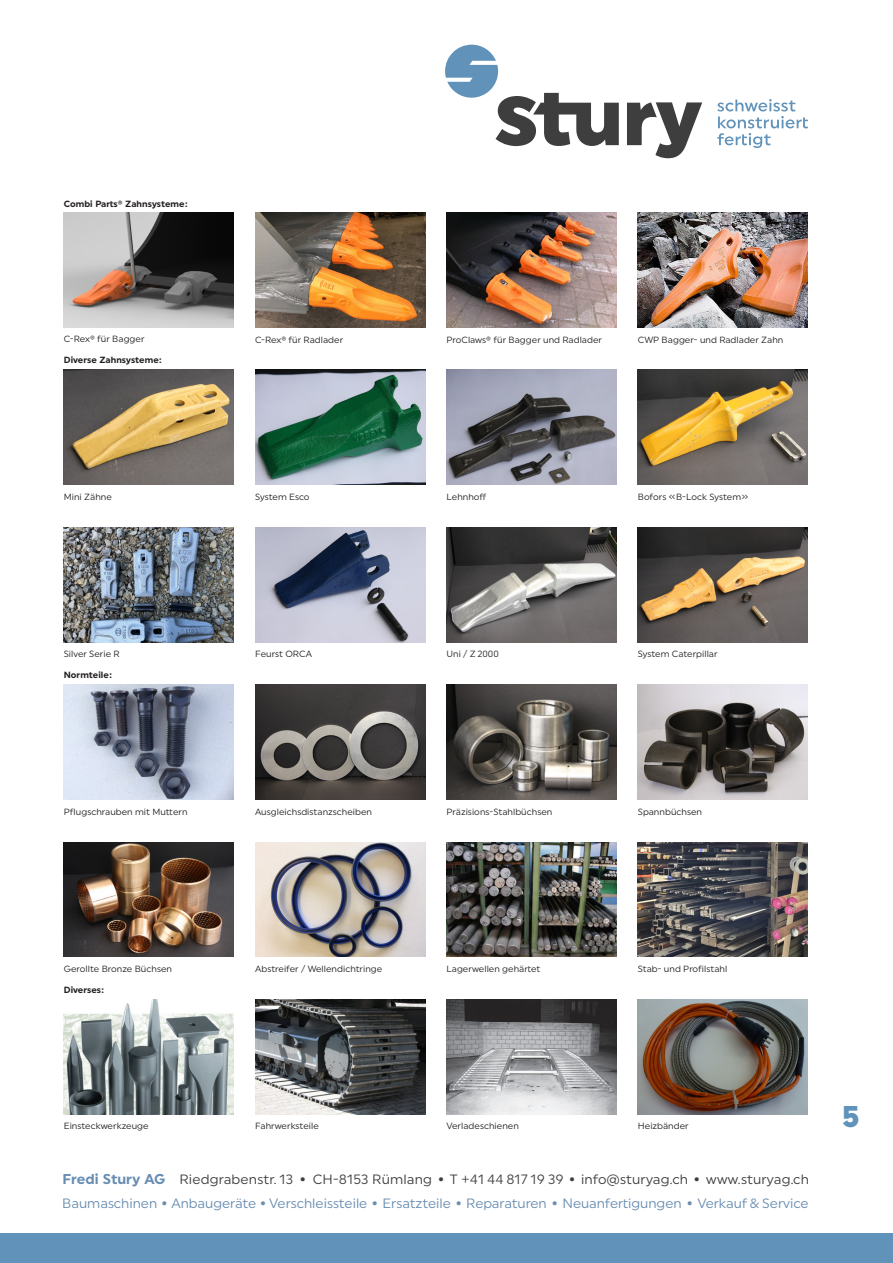
<style>
.page{position:relative;width:893px;height:1263px;background:#fff}
.page>*{position:absolute;margin:0;border:0;box-sizing:border-box;transform-origin:0 0}
.t1{font:900 30px "Uniform";color:#6193ba}
.t2{font:13.5px/24.8px "Uniform";color:#688db1}
.t3{font:9px "Uniform";letter-spacing:.005em;color:#231f20}
.t4{font:700 9px "Uniform";letter-spacing:.005em;color:#231f20}
.s1{font-weight:700;font-size:14.25px}
.s2{color:#3e3e3f}
.s3{font-weight:700;color:#3e3e3f}
.s4{font-weight:700}
</style>
<div class="page">
<svg style="left:445px;top:45px;width:174px;height:101px"></svg>
<svg style="left:627px;top:102px;width:75px;height:56px"></svg>
<svg style="left:717px;top:99px;width:91px;height:49px"></svg>
<div style="left:0;top:1233px;width:893px;height:30px;background:#6193ba"></div>
<img style="left:64px;top:213px;width:170px;height:114px">
<img style="left:255px;top:213px;width:170px;height:114px">
<img style="left:446px;top:213px;width:171px;height:114px">
<img style="left:638px;top:213px;width:170px;height:114px">
<img style="left:64px;top:370px;width:170px;height:115px">
<img style="left:255px;top:370px;width:170px;height:115px">
<img style="left:446px;top:370px;width:171px;height:115px">
<img style="left:255px;top:527px;width:170px;height:115px">
<img style="left:638px;top:370px;width:170px;height:115px">
<img style="left:63px;top:527px;width:171px;height:115px">
<img style="left:446px;top:527px;width:171px;height:115px">
<img style="left:638px;top:527px;width:170px;height:115px">
<img style="left:64px;top:685px;width:170px;height:114px">
<img style="left:255px;top:685px;width:170px;height:114px">
<img style="left:446px;top:685px;width:171px;height:114px">
<img style="left:638px;top:685px;width:170px;height:114px">
<img style="left:64px;top:842px;width:170px;height:115px">
<img style="left:255px;top:842px;width:170px;height:115px">
<img style="left:446px;top:842px;width:171px;height:115px">
<img style="left:638px;top:842px;width:170px;height:115px">
<img style="left:64px;top:999px;width:170px;height:115px">
<img style="left:255px;top:999px;width:170px;height:115px">
<img style="left:446px;top:999px;width:171px;height:115px">
<img style="left:638px;top:999px;width:170px;height:115px">
<p class="t4" style="left:64px;top:198px;width:125px">Combi Parts® Zahnsysteme:</p>
<p class="t3" style="left:64px;top:334px;width:82px">C-Rex® für Bagger</p>
<p class="t4" style="left:64px;top:355px;width:100px">Diverse Zahnsysteme:</p>
<p class="t3" style="left:255px;top:334px;width:90px">C-Rex® für Radlader</p>
<p class="t3" style="left:446px;top:334px;width:157px">ProClaws® für Bagger und Radlader</p>
<p class="t3" style="left:638px;top:334px;width:147px">CWP Bagger- und Radlader Zahn</p>
<p class="t3" style="left:64px;top:491px;width:50px">Mini Zähne</p>
<p class="t3" style="left:255px;top:491px;width:56px">System Esco</p>
<p class="t3" style="left:446px;top:492px;width:41px">Lehnhoff</p>
<p class="t3" style="left:638px;top:491px;width:112px">Bofors «B-Lock System»</p>
<p class="t3" style="left:64px;top:648px;width:57px">Silver Serie R</p>
<p class="t4" style="left:64px;top:669px;width:50px">Normteile:</p>
<p class="t3" style="left:255px;top:649px;width:58px">Feurst ORCA</p>
<p class="t3" style="left:446px;top:649px;width:54px">Uni / Z 2000</p>
<p class="t3" style="left:638px;top:649px;width:81px">System Caterpillar</p>
<p class="t3" style="left:64px;top:806px;width:125px">Pflugschrauben mit Muttern</p>
<p class="t3" style="left:255px;top:806px;width:118px">Ausgleichsdistanzscheiben</p>
<p class="t3" style="left:446px;top:806px;width:107px">Präzisions-Stahlbüchsen</p>
<p class="t3" style="left:638px;top:806px;width:66px">Spannbüchsen</p>
<p class="t3" style="left:64px;top:963px;width:110px">Gerollte Bronze Büchsen</p>
<p class="t4" style="left:64px;top:984px;width:42px">Diverses:</p>
<p class="t3" style="left:255px;top:963px;width:129px">Abstreifer / Wellendichtringe</p>
<p class="t3" style="left:446px;top:963px;width:95px">Lagerwellen gehärtet</p>
<p class="t3" style="left:638px;top:963px;width:91px">Stab- und Profilstahl</p>
<p class="t3" style="left:64px;top:1121px;width:86px">Einsteckwerkzeuge</p>
<p class="t3" style="left:255px;top:1121px;width:65px">Fahrwerksteile</p>
<p class="t3" style="left:446px;top:1121px;width:74px">Verladeschienen</p>
<p class="t3" style="left:638px;top:1121px;width:52px">Heizbänder</p>
<h2 class="t2" style="left:62px;top:1166px;width:748px"><span class="s1">Fredi Stury AG</span> <span class="s2">Riedgrabenstr. 13</span> <span class="s3">•</span> <span class="s2">CH-8153 Rümlang</span> <span class="s3">•</span> <span class="s2">T +41 44 817 19 39</span> <span class="s3">•</span> <span class="s2">info@sturyag.ch</span> <span class="s3">•</span> <span class="s2">www.sturyag.ch<br></span>Baumaschinen <span class="s4">•</span> Anbaugeräte <span class="s4">•</span> Verschleissteile <span class="s4">•</span> Ersatzteile <span class="s4">•</span> Reparaturen <span class="s4">•</span> Neuanfertigungen <span class="s4">•</span> Verkauf &amp; Service</h2>
<h1 class="t1" style="left:842px;top:1098px;width:19px">5</h1>
</div>
